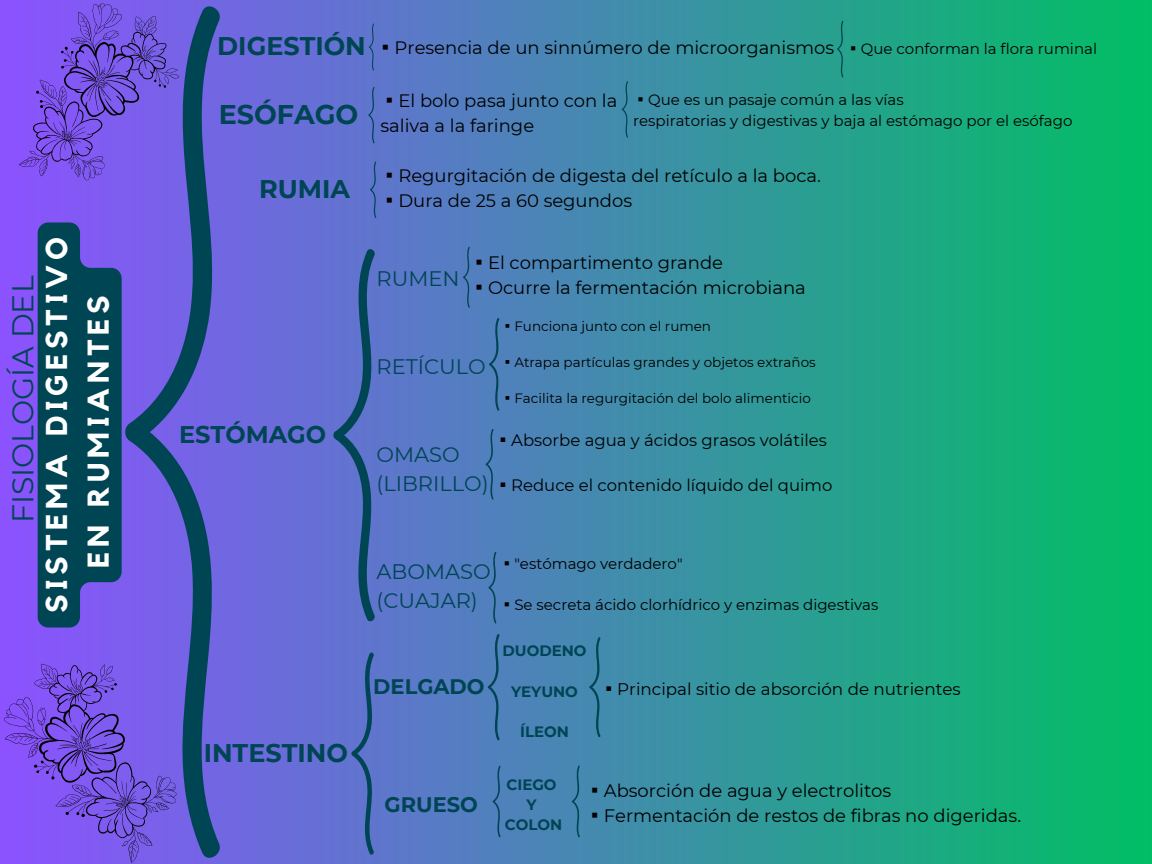
<style>
.page{position:relative;width:1152px;height:864px;background:#fff}
.page>*{position:absolute;margin:0;border:0;box-sizing:border-box;transform-origin:0 0}
.t1{font:700 30px "Kollektif";letter-spacing:.16em;color:#fff}
.t2{font:30px "Montserrat";color:#004554}
.t3{font:700 27px "Montserrat";color:#004554}
.t4{font:700 25.5px "Montserrat";color:#004554}
.t5{font:700 24.15px "Montserrat";color:#004554}
.t6{font:21px/29.2px "Montserrat";color:#004554}
.t7{font:700 21px "Montserrat";color:#004554}
.t8{font:18px/24.8px "Montserrat";color:#000}
.t9{font:16.8px "Montserrat";color:#000}
.t10{font:16.5px "Montserrat";color:#000}
.t11{font:15px "Montserrat";color:#000}
.t12{font:700 15px "Montserrat";color:#004554}
.t13{font:13.5px "Montserrat";color:#000}
.s1{font-family:"Noto Sans CJ Ksc"}
</style>
<div class="page">
<div style="left:0;top:0;width:1152px;height:864px;background:linear-gradient(to right,#8c52ff,#01be64)"></div>
<svg style="left:125px;top:0;width:99px;height:864px;background:#4f5bb6"></svg>
<svg style="left:369px;top:23px;width:5px;height:48px"></svg>
<svg style="left:333px;top:246px;width:43px;height:378px;background:#4e69b6"></svg>
<svg style="left:463px;top:246px;width:7px;height:62px"></svg>
<svg style="left:368px;top:86px;width:7px;height:58px"></svg>
<svg style="left:370px;top:161px;width:7px;height:57px"></svg>
<svg style="left:489px;top:317px;width:11px;height:94px"></svg>
<svg style="left:486px;top:428px;width:8px;height:72px"></svg>
<svg style="left:488px;top:551px;width:8px;height:73px"></svg>
<svg style="left:351px;top:651px;width:24px;height:205px;background:#4d6ab6"></svg>
<svg style="left:488px;top:633px;width:12px;height:108px"></svg>
<svg style="left:493px;top:765px;width:7px;height:73px"></svg>
<svg style="left:589px;top:636px;width:12px;height:102px"></svg>
<svg style="left:572px;top:765px;width:8px;height:73px"></svg>
<svg style="left:622px;top:81px;width:6px;height:57px"></svg>
<svg style="left:837px;top:20px;width:7px;height:58px"></svg>
<svg style="left:0;top:222px;width:196px;height:642px;background:#5752be"></svg>
<svg style="left:0;top:0;width:200px;height:201px;background:#7554e0"></svg>
<h2 class="t2" style="left:4px;top:523px;width:249px;rotate:-90deg">FISIOLOGÍA DEL</h2>
<h3 class="t1" style="left:43px;top:613px;width:378px;rotate:-90deg">SISTEMA DIGESTIVO</h3>
<h3 class="t1" style="left:85px;top:568px;width:274px;rotate:-90deg">EN RUMIANTES</h3>
<p class="t4" style="left:217px;top:31px;width:150px">DIGESTIÓN</p>
<p class="t3" style="left:219px;top:98px;width:141px">ESÓFAGO</p>
<p class="t4" style="left:259px;top:173px;width:93px">RUMIA</p>
<p class="t8" style="left:377px;top:35px;width:459px"><span class="s1">▪︎</span> Presencia de un sinnúmero de microorganismos</p>
<p class="t11" style="left:846px;top:39px;width:253px"><span class="s1">▪︎</span> Que conforman la flora ruminal</p>
<p class="t8" style="left:380px;top:88px;width:238px"><span class="s1">▪︎</span> El bolo pasa junto con la saliva a la faringe</p>
<p class="t11" style="left:633px;top:91px;width:272px"><span class="s1">▪︎</span> Que es un pasaje común a las vías</p>
<p class="t11" style="left:633px;top:111px;width:441px">respiratorias y digestivas y baja al estómago por el esófago</p>
<p class="t8" style="left:380px;top:163px;width:442px"><span class="s1">▪︎</span> Regurgitación de digesta del retículo a la boca.</p>
<p class="t8" style="left:380px;top:188px;width:253px"><span class="s1">▪︎</span> Dura de 25 a 60 segundos</p>
<p class="t5" style="left:179px;top:419px;width:149px">ESTÓMAGO</p>
<p class="t6" style="left:377px;top:264px;width:84px">RUMEN</p>
<p class="t8" style="left:470px;top:251px;width:254px"><span class="s1">▪︎</span> El compartimento grande</p>
<p class="t8" style="left:470px;top:275px;width:337px"><span class="s1">▪︎</span> Ocurre la fermentación microbiana</p>
<p class="t6" style="left:377px;top:352px;width:111px">RETÍCULO</p>
<p class="t6" style="left:377px;top:440px;width:114px">OMASO (LIBRILLO)</p>
<p class="t13" style="left:501px;top:318px;width:212px"><span class="s1">▪︎</span> Funciona junto con el rumen</p>
<h3 class="t13" style="left:501px;top:354px;width:316px"><span class="s1">▪︎</span> Atrapa partículas grandes y objetos extraños</h3>
<h1 class="t13" style="left:501px;top:390px;width:312px"><span class="s1">▪︎</span> Facilita la regurgitación del bolo alimenticio</h1>
<p class="t10" style="left:495px;top:430px;width:334px"><span class="s1">▪︎</span> Absorbe agua y ácidos grasos volátiles</p>
<p class="t10" style="left:495px;top:475px;width:339px"><span class="s1">▪︎</span> Reduce el contenido líquido del quimo</p>
<p class="t4" style="left:204px;top:737px;width:146px">INTESTINO</p>
<p class="t6" style="left:377px;top:557px;width:116px">ABOMASO</p>
<p class="t6" style="left:377px;top:586px;width:103px">(CUAJAR)</p>
<p class="t7" style="left:373px;top:674px;width:113px">DELGADO</p>
<p class="t11" style="left:499px;top:555px;width:185px"><span class="s1">▪︎</span> "estómago verdadero"</p>
<h4 class="t11" style="left:499px;top:595px;width:381px"><span class="s1">▪︎</span> Se secreta ácido clorhídrico y enzimas digestivas</h4>
<p class="t12" style="left:502px;top:642px;width:86px">DUODENO</p>
<p class="t12" style="left:511px;top:682px;width:68px">YEYUNO</p>
<p class="t12" style="left:520px;top:723px;width:50px">ÍLEON</p>
<h3 class="t9" style="left:601px;top:678px;width:362px"><span class="s1">▪︎</span> Principal sitio de absorción de nutrientes</h3>
<h6 class="t7" style="left:385px;top:792px;width:95px">GRUESO</h6>
<h6 class="t12" style="left:506px;top:775px;width:52px">CIEGO</h6>
<h6 class="t12" style="left:526px;top:795px;width:12px">Y</h6>
<p class="t12" style="left:505px;top:816px;width:59px">COLON</p>
<p class="t8" style="left:586px;top:779px;width:307px"><span class="s1">▪︎</span> Absorción de agua y electrolitos</p>
<h6 class="t8" style="left:586px;top:803px;width:437px"><span class="s1">▪︎</span> Fermentación de restos de fibras no digeridas.</h6>
</div>
